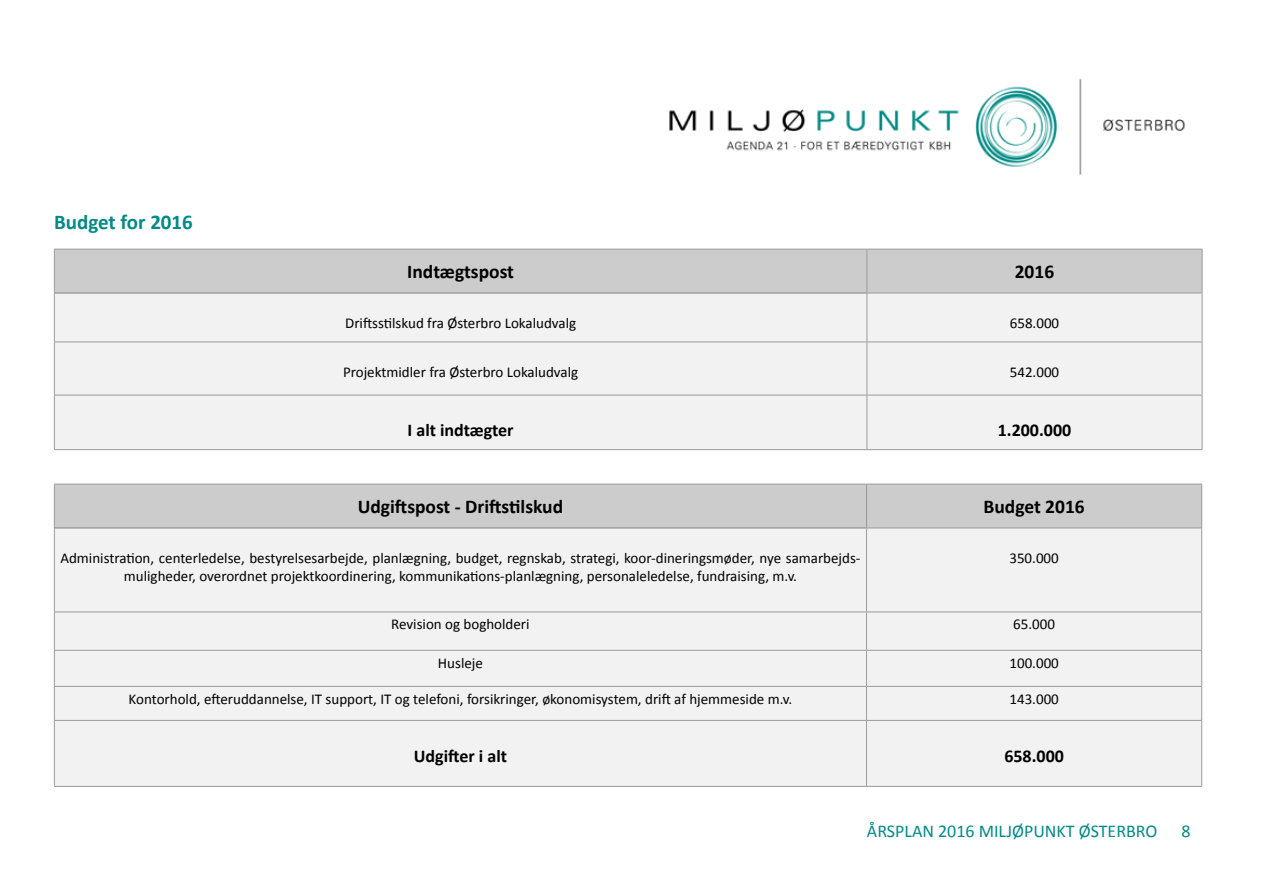
<style>
.page{position:relative;width:1263px;height:893px;background:#fff}
.page>*{position:absolute;margin:0;border:0;box-sizing:border-box;transform-origin:0 0}
.t1{font:700 21px "Calibri";color:#008b86}
.t2{font:700 19.5px "Calibri";color:#000}
.t3{font:700 18px "Calibri";color:#000}
.t4{font:18px "Calibri";color:#008b86}
.t5{font:15px/18px "Calibri";color:#000;text-align:center}
</style>
<div class="page">
<img style="left:669px;top:79px;width:517px;height:96px">
<div style="left:55px;top:250px;width:1147px;height:43px;background:#ccc"></div>
<div style="left:55px;top:294px;width:1147px;height:155px;background:#f2f2f2"></div>
<hr style="left:54px;top:249px;width:813px;height:1px;background:#9b9b9a">
<hr style="left:54px;top:249px;width:1px;height:44px;background:#9b9b9a">
<hr style="left:1202px;top:395px;width:1px;height:54px;background:#9b9b9a">
<hr style="left:867px;top:449px;width:335px;height:1px;background:#9b9b9a">
<hr style="left:55px;top:293px;width:811px;height:1px;background:#838382">
<hr style="left:54px;top:293px;width:1px;height:49px;background:#9b9b9a">
<hr style="left:54px;top:342px;width:813px;height:1px;background:#9b9b9a">
<hr style="left:54px;top:342px;width:1px;height:53px;background:#9b9b9a">
<hr style="left:54px;top:395px;width:813px;height:1px;background:#9b9b9a">
<hr style="left:54px;top:395px;width:1px;height:54px;background:#9b9b9a">
<hr style="left:866px;top:395px;width:1px;height:54px;background:#9b9b9a">
<hr style="left:54px;top:449px;width:813px;height:1px;background:#9b9b9a">
<hr style="left:867px;top:249px;width:335px;height:1px;background:#9b9b9a">
<hr style="left:866px;top:249px;width:1px;height:44px;background:#9b9b9a">
<hr style="left:1202px;top:249px;width:1px;height:44px;background:#9b9b9a">
<hr style="left:866px;top:293px;width:336px;height:1px;background:#9b9b9a">
<hr style="left:866px;top:293px;width:1px;height:49px;background:#9b9b9a">
<hr style="left:1202px;top:293px;width:1px;height:49px;background:#9b9b9a">
<hr style="left:867px;top:342px;width:335px;height:1px;background:#9b9b9a">
<hr style="left:866px;top:342px;width:1px;height:53px;background:#9b9b9a">
<hr style="left:1202px;top:342px;width:1px;height:53px;background:#9b9b9a">
<hr style="left:867px;top:395px;width:335px;height:1px;background:#9b9b9a">
<div style="left:55px;top:485px;width:1146px;height:43px;background:#ccc"></div>
<div style="left:55px;top:529px;width:1146px;height:257px;background:#f2f2f2"></div>
<hr style="left:1201px;top:721px;width:1px;height:65px;background:#9b9b9a">
<hr style="left:866px;top:786px;width:336px;height:1px;background:#9b9b9a">
<hr style="left:1201px;top:687px;width:1px;height:33px;background:#9b9b9a">
<hr style="left:866px;top:720px;width:336px;height:1px;background:#9b9b9a">
<hr style="left:1201px;top:651px;width:1px;height:35px;background:#9b9b9a">
<hr style="left:866px;top:686px;width:336px;height:1px;background:#9b9b9a">
<hr style="left:1201px;top:612px;width:1px;height:38px;background:#9b9b9a">
<hr style="left:866px;top:650px;width:336px;height:1px;background:#9b9b9a">
<hr style="left:1201px;top:528px;width:1px;height:84px;background:#9b9b9a">
<hr style="left:866px;top:612px;width:336px;height:1px;background:#9b9b9a">
<hr style="left:866px;top:484px;width:336px;height:1px;background:#9b9b9a">
<hr style="left:1201px;top:484px;width:1px;height:44px;background:#9b9b9a">
<hr style="left:866px;top:528px;width:336px;height:1px;background:#9b9b9a">
<hr style="left:54px;top:484px;width:812px;height:1px;background:#9b9b9a">
<hr style="left:54px;top:484px;width:1px;height:44px;background:#9b9b9a">
<hr style="left:866px;top:484px;width:1px;height:44px;background:#9b9b9a">
<hr style="left:55px;top:528px;width:811px;height:1px;background:#838382">
<hr style="left:54px;top:528px;width:1px;height:84px;background:#9b9b9a">
<hr style="left:866px;top:528px;width:1px;height:84px;background:#9b9b9a">
<hr style="left:54px;top:612px;width:812px;height:1px;background:#9b9b9a">
<hr style="left:54px;top:612px;width:1px;height:38px;background:#9b9b9a">
<hr style="left:866px;top:612px;width:1px;height:38px;background:#9b9b9a">
<hr style="left:54px;top:650px;width:812px;height:1px;background:#9b9b9a">
<hr style="left:54px;top:651px;width:1px;height:35px;background:#9b9b9a">
<hr style="left:866px;top:651px;width:1px;height:35px;background:#9b9b9a">
<hr style="left:54px;top:686px;width:812px;height:1px;background:#9b9b9a">
<hr style="left:54px;top:687px;width:1px;height:33px;background:#9b9b9a">
<hr style="left:866px;top:687px;width:1px;height:33px;background:#9b9b9a">
<hr style="left:54px;top:720px;width:812px;height:1px;background:#9b9b9a">
<hr style="left:54px;top:721px;width:1px;height:65px;background:#9b9b9a">
<hr style="left:866px;top:721px;width:1px;height:65px;background:#9b9b9a">
<hr style="left:54px;top:786px;width:812px;height:1px;background:#9b9b9a">
<h1 class="t1" style="left:54px;top:209px;width:140px">Budget for 2016</h1>
<h2 class="t2" style="left:407px;top:259px;width:108px">Indtægtspost</h2>
<h2 class="t2" style="left:1015px;top:259px;width:41px">2016</h2>
<p class="t5" style="left:345px;top:314px;width:233px">Driftsstilskud fra Østerbro Lokaludvalg</p>
<p class="t5" style="left:1010px;top:314px;width:51px">658.000</p>
<p class="t5" style="left:343px;top:363px;width:237px">Projektmidler fra Østerbro Lokaludvalg</p>
<p class="t5" style="left:1010px;top:363px;width:51px">542.000</p>
<p class="t3" style="left:408px;top:419px;width:108px">I alt indtægter</p>
<p class="t3" style="left:998px;top:419px;width:75px">1.200.000</p>
<h2 class="t2" style="left:358px;top:494px;width:207px">Udgiftspost - Driftstilskud</h2>
<h2 class="t2" style="left:983px;top:494px;width:103px">Budget 2016</h2>
<p class="t5" style="left:60px;top:549px;width:802px">Administration, centerledelse, bestyrelsesarbejde, planlægning, budget, regnskab, strategi, koor-dineringsmøder, nye samarbejds&shy;muligheder, overordnet projektkoordinering, kommunikations-planlægning, personaleledelse, fundraising, m.v.</p>
<p class="t5" style="left:1009px;top:549px;width:51px">350.000</p>
<p class="t5" style="left:391px;top:615px;width:140px">Revision og bogholderi</p>
<p class="t5" style="left:1013px;top:615px;width:43px">65.000</p>
<p class="t5" style="left:438px;top:654px;width:47px">Husleje</p>
<p class="t5" style="left:1009px;top:654px;width:51px">100.000</p>
<p class="t5" style="left:129px;top:690px;width:665px">Kontorhold, efteruddannelse, IT support, IT og telefoni, forsikringer, økonomisystem, drift af hjemmeside m.v.</p>
<p class="t5" style="left:1009px;top:690px;width:51px">143.000</p>
<p class="t3" style="left:414px;top:744px;width:95px">Udgifter i alt</p>
<p class="t3" style="left:1004px;top:744px;width:61px">658.000</p>
<p class="t4" style="left:867px;top:820px;width:292px">ÅRSPLAN 2016 MILJØPUNKT ØSTERBRO</p>
<p class="t4" style="left:1181px;top:820px;width:11px">8</p>
</div>
